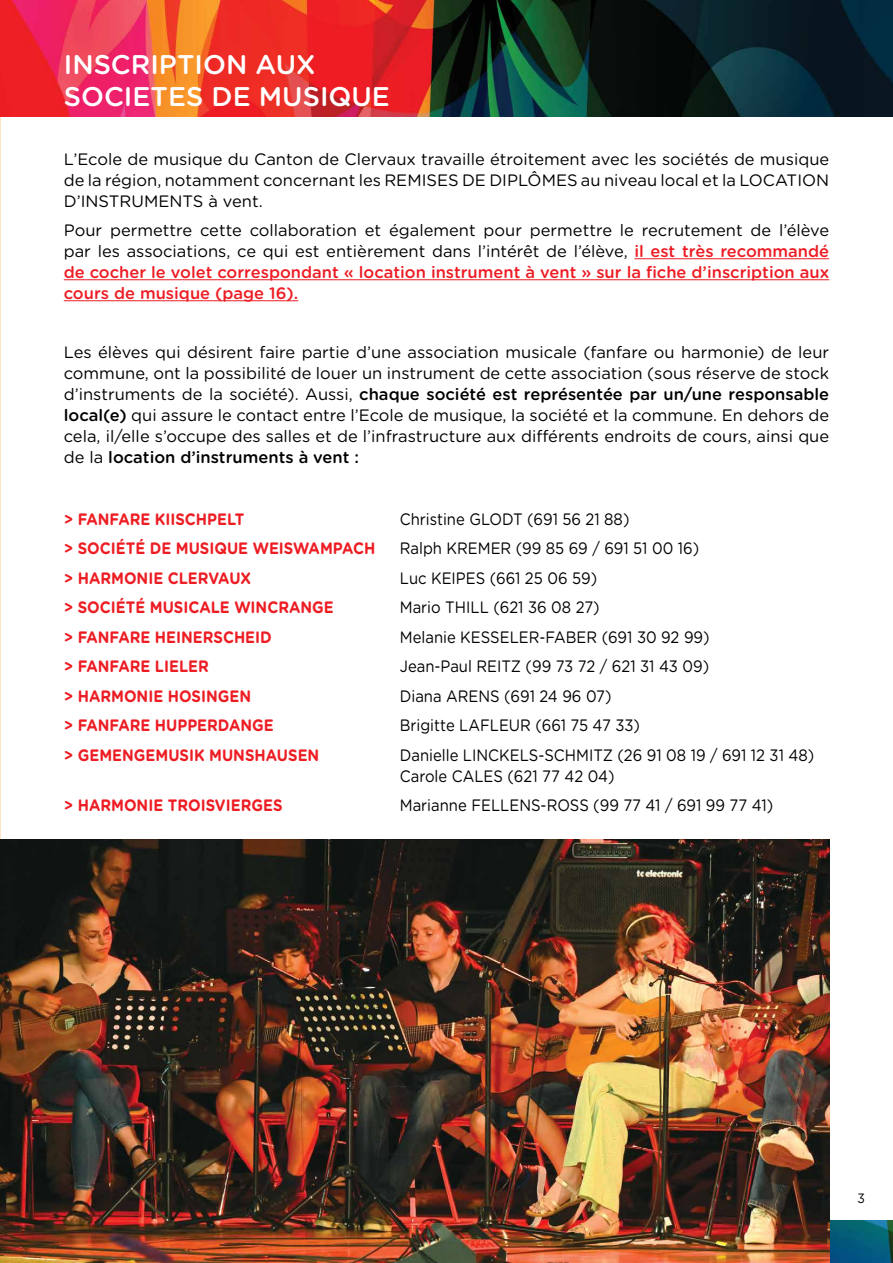
<style>
.page{position:relative;width:893px;height:1263px;background:#fff}
.page>*{position:absolute;margin:0;border:0;box-sizing:border-box;transform-origin:0 0}
.t1{font:500 27px/32.4px "Gotham Rounded";color:#fff}
.t2{font:16.5px/21px "Gotham Rounded";color:#000;text-align:justify}
.t3{font:16.5px/21px "Gotham Rounded";color:#000;scale:.9 1}
.t4{font:700 16.5px "Gotham Rounded";color:#ed1d24;scale:.9 1}
.t5{font:13.5px "Gotham Rounded";color:#000;scale:.9 1}
.s1{font-weight:500;color:#ed1d24}
.s2{font-weight:500}
</style>
<div class="page">
<img style="left:829px;top:1220px;width:64px;height:43px">
<img style="left:0;top:0;width:893px;height:117px">
<hr style="left:634px;top:258px;width:195px;height:1px;background:#ed1d24">
<hr style="left:64px;top:279px;width:765px;height:1px;background:#ed1d24">
<hr style="left:64px;top:300px;width:234px;height:1px;background:#ed1d24">
<img style="left:0;top:839px;width:829px;height:424px">
<h1 class="t1" style="left:64px;top:47px;width:328px">INSCRIPTION AUX<br>SOCIETES DE MUSIQUE</h1>
<p class="t2" style="left:64px;top:147px;width:767px">L’Ecole de musique du Canton de Clervaux travaille étroitement avec les sociétés de musique de la région, notamment concernant les REMISES DE DIPLÔMES au niveau local et la LOCATION D’INSTRUMENTS à vent.</p>
<p class="t2" style="left:64px;top:219px;width:767px">Pour permettre cette collaboration et également pour permettre le recrutement de l’élève par les associations, ce qui est entièrement dans l’intérêt de l’élève, <span class="s1">il est très recommandé de cocher le volet correspondant « location instrument à vent » sur la fiche d’inscription aux cours de musique (page 16).</span></p>
<p class="t2" style="left:64px;top:341px;width:767px">Les élèves qui désirent faire partie d’une association musicale (fanfare ou harmonie) de leur commune, ont la possibilité de louer un instrument de cette association (sous réserve de stock d’instruments de la société). Aussi, <span class="s2">chaque société est représentée par un/une responsable local(e)</span> qui assure le contact entre l’Ecole de musique, la société et la commune. En dehors de cela, il/elle s’occupe des salles et de l’infrastructure aux différents endroits de cours, ainsi que de la <span class="s2">location d’instruments à vent :</span></p>
<p class="t4" style="left:64px;top:507px;width:202px">&gt; FANFARE KIISCHPELT</p>
<p class="t3" style="left:400px;top:507px;width:257px">Christine GLODT (691 56 21 88)</p>
<p class="t4" style="left:64px;top:536px;width:348px">&gt; SOCIÉTÉ DE MUSIQUE WEISWAMPACH</p>
<p class="t3" style="left:400px;top:537px;width:334px">Ralph KREMER (99 85 69 / 691 51 00 16)</p>
<p class="t4" style="left:64px;top:566px;width:210px">&gt; HARMONIE CLERVAUX</p>
<p class="t3" style="left:400px;top:566px;width:221px">Luc KEIPES (661 25 06 59)</p>
<p class="t4" style="left:64px;top:595px;width:301px">&gt; SOCIÉTÉ MUSICALE WINCRANGE</p>
<p class="t3" style="left:400px;top:596px;width:224px">Mario THILL (621 36 08 27)</p>
<p class="t4" style="left:64px;top:625px;width:233px">&gt; FANFARE HEINERSCHEID</p>
<p class="t3" style="left:400px;top:625px;width:346px">Melanie KESSELER-FABER (691 30 92 99)</p>
<p class="t4" style="left:64px;top:654px;width:163px">&gt; FANFARE LIELER</p>
<p class="t3" style="left:400px;top:655px;width:345px">Jean-Paul REITZ (99 73 72 / 621 31 43 09)</p>
<p class="t4" style="left:64px;top:684px;width:210px">&gt; HARMONIE HOSINGEN</p>
<p class="t3" style="left:400px;top:684px;width:237px">Diana ARENS (691 24 96 07)</p>
<p class="t4" style="left:64px;top:713px;width:235px">&gt; FANFARE HUPPERDANGE</p>
<p class="t3" style="left:400px;top:714px;width:268px">Brigitte LAFLEUR (661 75 47 33)</p>
<p class="t4" style="left:64px;top:743px;width:285px">&gt; GEMENGEMUSIK MUNSHAUSEN</p>
<p class="t3" style="left:400px;top:743px;width:462px">Danielle LINCKELS-SCHMITZ (26 91 08 19 / 691 12 31 48)<br>Carole CALES (621 77 42 04)</p>
<p class="t4" style="left:64px;top:793px;width:245px">&gt; HARMONIE TROISVIERGES</p>
<p class="t3" style="left:400px;top:794px;width:416px">Marianne FELLENS-ROSS (99 77 41 / 691 99 77 41)</p>
<p class="t5" style="left:857px;top:1188px;width:10px">3</p>
</div>
